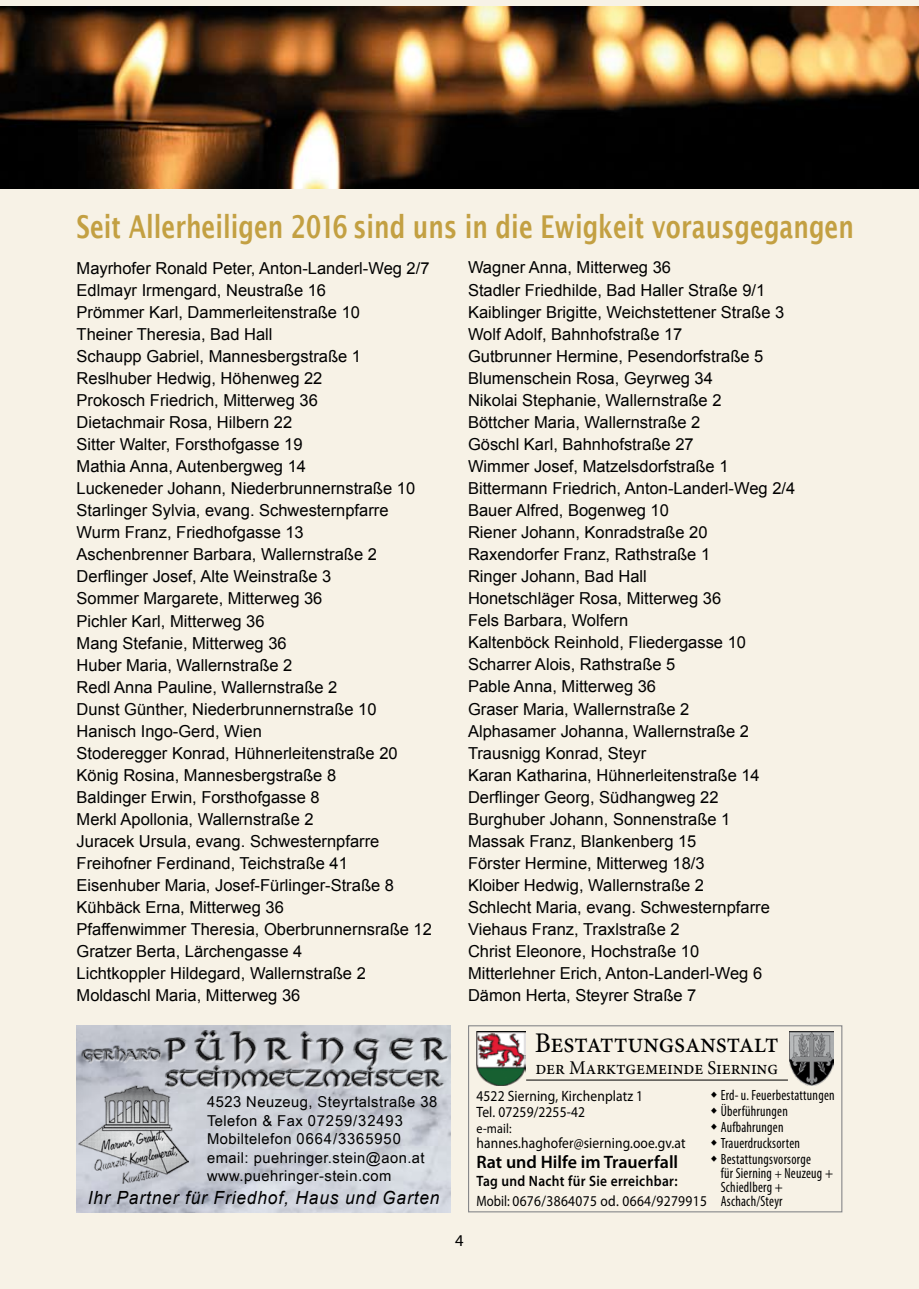
<style>
.page{position:relative;width:919px;height:1289px;background:#fff}
.page>*{position:absolute;margin:0;border:0;box-sizing:border-box;transform-origin:0 0}
.t1{font:600 31.5px "Lucida Sans";color:#c3a042;scale:.75 1}
.t2{font:28.5px "Minion Pro";letter-spacing:-.01em;color:#000;scale:.96 1}
.t3{font:19.5px "Minion Pro";letter-spacing:-.005em;color:#000;scale:.96 1}
.t4{font:italic 18.15px "Arial";letter-spacing:.05em;color:#000;scale:.95 1}
.t5{font:600 18px "Myriad Pro";color:#000}
.t6{font:16.5px/22px "Arial";color:#000}
.t7{font:16.5px "Myriad Pro";color:#000}
.t8{font:15px/18.3px "Arial Narrow";letter-spacing:.025em;color:#000;scale:1.2 1}
.t9{font:15px/15.8px "Myriad Pro";letter-spacing:.01em;color:#000;scale:.9 1}
.t10{font:15px "Myriad Pro";letter-spacing:.01em;color:#000;scale:.85 1}
.t11{font:600 15px "Myriad Pro";letter-spacing:.025em;color:#000;scale:.9 1}
.t12{font:condensed 14.85px/16px "Myriad Pro";letter-spacing:.02em;color:#000;scale:.91 1}
.t13{font:13.5px "Myriad Pro";color:#000;scale:.9 1}
.s1{font-size:13.2px}
</style>
<div class="page">
<div style="left:0;top:0;width:918px;height:1288px;background:#f7f2e6"></div>
<img style="left:0;top:6px;width:918px;height:183px">
<img style="left:77px;top:1025px;width:374px;height:187px">
<svg style="left:189px;top:1088px;width:260px;height:2px"></svg>
<svg style="left:81px;top:1030px;width:368px;height:58px"></svg>
<img style="left:78px;top:1085px;width:111px;height:98px">
<hr style="left:526px;top:1079px;width:261px;height:1px;background:#000">
<img style="left:789px;top:1031px;width:44px;height:54px">
<div style="left:468px;top:1025px;width:374px;height:187px;border:1px solid #87888a"></div>
<img style="left:476px;top:1031px;width:49px;height:54px">
<h1 class="t1" style="left:77px;top:209px;width:1037px">Seit Allerheiligen 2016 sind uns in die Ewigkeit vorausgegangen</h1>
<p class="t6" style="left:77px;top:257px;width:357px">Mayrhofer Ronald Peter, Anton-Landerl-Weg 2/7<br>Edlmayr Irmengard, Neustraße 16<br>Prömmer Karl, Dammerleitenstraße 10<br>Theiner Theresia, Bad Hall<br>Schaupp Gabriel, Mannesbergstraße 1<br>Reslhuber Hedwig, Höhenweg 22<br>Prokosch Friedrich, Mitterweg 36<br>Dietachmair Rosa, Hilbern 22<br>Sitter Walter, Forsthofgasse 19<br>Mathia Anna, Autenbergweg 14<br>Luckeneder Johann, Niederbrunnernstraße 10<br>Starlinger Sylvia, evang. Schwesternpfarre Wurm Franz, Friedhofgasse 13<br>Aschenbrenner Barbara, Wallernstraße 2<br>Derflinger Josef, Alte Weinstraße 3<br>Sommer Margarete, Mitterweg 36<br>Pichler Karl, Mitterweg 36<br>Mang Stefanie, Mitterweg 36<br>Huber Maria, Wallernstraße 2<br>Redl Anna Pauline, Wallernstraße 2<br>Dunst Günther, Niederbrunnernstraße 10<br>Hanisch Ingo-Gerd, Wien<br>Stoderegger Konrad, Hühnerleitenstraße 20<br>König Rosina, Mannesbergstraße 8<br>Baldinger Erwin, Forsthofgasse 8<br>Merkl Apollonia, Wallernstraße 2<br>Juracek Ursula, evang. Schwesternpfarre Freihofner Ferdinand, Teichstraße 41<br>Eisenhuber Maria, Josef-Fürlinger-Straße 8<br>Kühbäck Erna, Mitterweg 36<br>Pfaffenwimmer Theresia, Oberbrunnernsraße 12<br>Gratzer Berta, Lärchengasse 4<br>Lichtkoppler Hildegard, Wallernstraße 2<br>Moldaschl Maria, Mitterweg 36</p>
<p class="t6" style="left:468px;top:256px;width:329px">Wagner Anna, Mitterweg 36<br>Stadler Friedhilde, Bad Haller Straße 9/1<br>Kaiblinger Brigitte, Weichstettener Straße 3<br>Wolf Adolf, Bahnhofstraße 17<br>Gutbrunner Hermine, Pesendorfstraße 5<br>Blumenschein Rosa, Geyrweg 34<br>Nikolai Stephanie, Wallernstraße 2<br>Böttcher Maria, Wallernstraße 2<br>Göschl Karl, Bahnhofstraße 27<br>Wimmer Josef, Matzelsdorfstraße 1<br>Bittermann Friedrich, Anton-Landerl-Weg 2/4<br>Bauer Alfred, Bogenweg 10<br>Riener Johann, Konradstraße 20<br>Raxendorfer Franz, Rathstraße 1<br>Ringer Johann, Bad Hall<br>Honetschläger Rosa, Mitterweg 36<br>Fels Barbara, Wolfern<br>Kaltenböck Reinhold, Fliedergasse 10<br>Scharrer Alois, Rathstraße 5<br>Pable Anna, Mitterweg 36<br>Graser Maria, Wallernstraße 2<br>Alphasamer Johanna, Wallernstraße 2<br>Trausnigg Konrad, Steyr<br>Karan Katharina, Hühnerleitenstraße 14<br>Derflinger Georg, Südhangweg 22<br>Burghuber Johann, Sonnenstraße 1<br>Massak Franz, Blankenberg 15<br>Förster Hermine, Mitterweg 18/3<br>Kloiber Hedwig, Wallernstraße 2<br>Schlecht Maria, evang. Schwesternpfarre Viehaus Franz, Traxlstraße 2<br>Christ Eleonore, Hochstraße 10<br>Mitterlehner Erich, Anton-Landerl-Weg 6<br>Dämon Herta, Steyrer Straße 7</p>
<p class="t8" style="left:207px;top:1092px;width:193px">4523 Neuzeug, Steyrtalstraße 38<br>Telefon &amp; Fax 07259/32493<br>Mobiltelefon 0664/3365950 email: puehringer.stein@aon.at www.puehringer-stein.com</p>
<p class="t4" style="left:88px;top:1187px;width:371px">Ihr Partner für Friedhof, Haus und Garten</p>
<p class="t7" style="left:455px;top:1230px;width:10px">4</p>
<h2 class="t2" style="left:534px;top:1024px;width:255px">Bestattungsanstalt</h2>
<p class="t3" style="left:535px;top:1054px;width:254px">der Marktgemeinde Sierning</p>
<p class="t9" style="left:476px;top:1087px;width:187px">4522 Sierning, Kirchenplatz 1<br>Tel. 07259/2255-42</p>
<p class="t13" style="left:476px;top:1119px;width:41px">e-mail:</p>
<p class="t9" style="left:476px;top:1134px;width:234px">hannes.haghofer@sierning.ooe.gv.at</p>
<p class="t5" style="left:476px;top:1150px;width:203px">Rat und Hilfe im Trauerfall</p>
<p class="t11" style="left:476px;top:1171px;width:225px">Tag und Nacht für Sie erreichbar:</p>
<p class="t10" style="left:476px;top:1192px;width:273px">Mobil: 0676/3864075 od. 0664/9279915</p>
<p class="t12" style="left:720px;top:1086px;width:127px">Erd- u. Feuerbestattungen<br>Überführungen<br>Aufbahrungen<br>Trauerdrucksorten<br>Bestattungsvorsorge</p>
<p class="t12" style="left:720px;top:1166px;width:125px;line-height:14px">für Sierning <span class="s1">+</span> Neuzeug +<br>Schiedlberg +<br>Aschach/Steyr</p>
</div>
